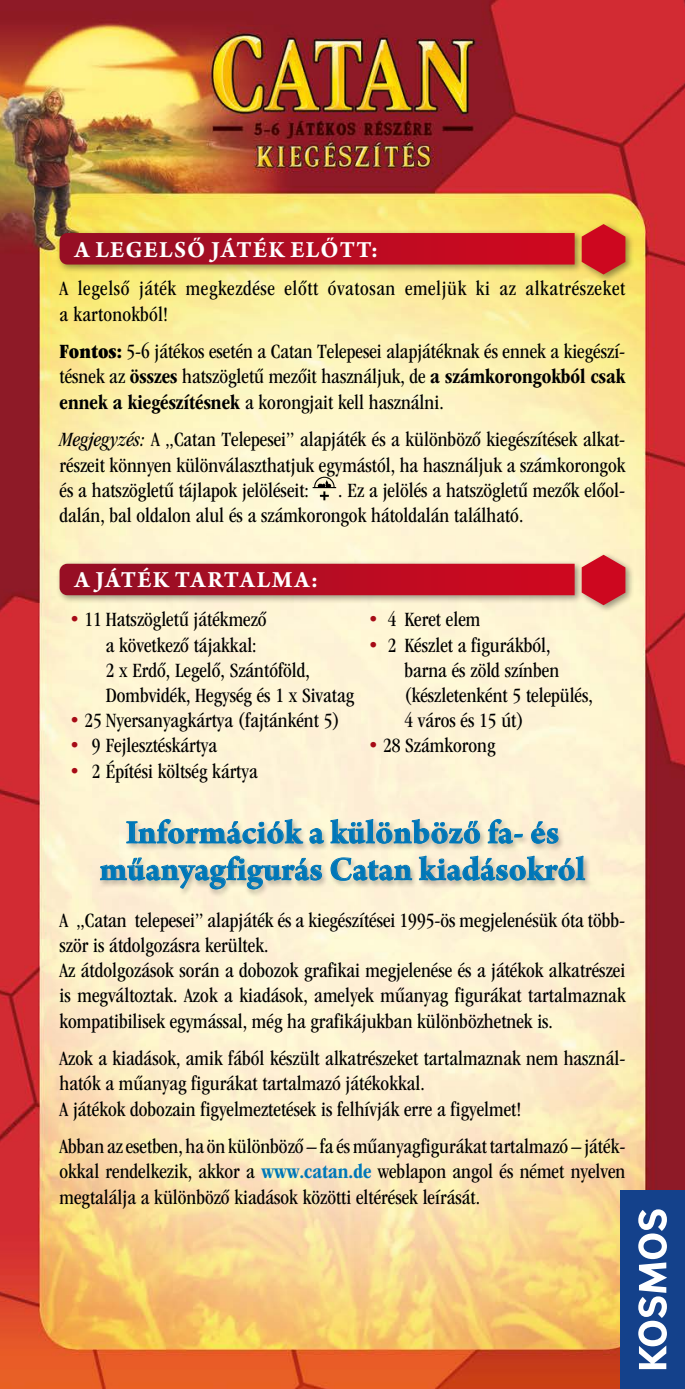
<style>
.page{position:relative;width:685px;height:1389px;background:#fff}
.page>*{position:absolute;margin:0;border:0;box-sizing:border-box;transform-origin:0 0}
.t1{font:35px/36.8px "Arno Pro Bold Subhead";letter-spacing:.01em;color:#0077b8;text-align:center}
.t2{font:700 24.5px "Arno Pro";letter-spacing:.05em;color:#fff}
.t3{font:21px/25.2px "Garamond Cond H";color:#000}
.t4{font:21px/25.2px "Garamond Cond H";letter-spacing:.025em;color:#000}
.s1{font-weight:900}
.s2{font-weight:700}
.s3{font-style:italic}
.s4{color:#a60b16}
.s5{font-weight:700;color:#0077b8}
</style>
<div class="page">
<img style="left:0;top:0;width:685px;height:1389px">
<div style="left:56px;top:551px;width:579px;height:63px;background:#000;opacity:.4"></div>
<svg style="left:60px;top:564px;width:514px;height:31px;background:#b20c22"></svg>
<svg style="left:581px;top:555px;width:44px;height:50px;background:#d33d46"></svg>
<div style="left:56px;top:221px;width:579px;height:62px;background:#000;opacity:.4"></div>
<svg style="left:60px;top:233px;width:514px;height:32px;background:#b20e23"></svg>
<svg style="left:581px;top:224px;width:44px;height:51px;background:#d23b2e"></svg>
<div style="left:620px;top:1191px;width:65px;height:198px;background:#14418b"></div>
<svg style="left:638px;top:1209px;width:29px;height:160px"></svg>
<div style="left:97px;top:817px;width:495px;height:81px;background:#000;opacity:.3"></div>
<svg style="left:126px;top:819px;width:177px;height:25px;background:#b5c7c0"></svg>
<svg style="left:309px;top:828px;width:15px;height:16px"></svg>
<svg style="left:100px;top:855px;width:222px;height:35px;background:#c1cdc2"></svg>
<svg style="left:330px;top:806px;width:255px;height:92px;background:#d7dac8"></svg>
<svg style="left:312px;top:477px;width:24px;height:23px"></svg>
<p class="t2" style="left:75px;top:235px;width:305px">A LEGELSŐ JÁTÉK ELŐTT:</p>
<p class="t4" style="left:60px;top:276px;width:567px">A legelső játék megkezdése előtt óvatosan emeljük ki az alkatrészeket a kartonokból!</p>
<p class="t3" style="left:60px;top:339px;width:567px;text-align:justify"><span class="s1">Fontos:</span> 5-6 játékos esetén a Catan Telepesei alapjátéknak és ennek a kiegészí&shy;tésnek az <span class="s2">összes</span> hatszögletű mezőit használjuk, de <span class="s2">a számkorongokból csak ennek a kiegészítésnek</span> a korongjait kell használni.</p>
<p class="t3" style="left:60px;top:427px;width:567px;text-align:justify"><span class="s3">Megjegyzés:</span> A „Catan Telepesei” alapjáték és a különböző kiegészítések alkat&shy;részeit könnyen különválaszthatjuk egymástól, ha használjuk a számkorongok és a hatszögletű tájlapok jelöléseit:</p>
<p class="t3" style="left:60px;top:478px;width:567px;text-indent:278px">. Ez a jelölés a hatszögletű mezők előol&shy;dalán, bal oldalon alul és a számkorongok hátoldalán található.</p>
<p class="t2" style="left:75px;top:566px;width:245px">A JÁTÉK TARTALMA:</p>
<p class="t3" style="left:106px;top:607px;width:250px;text-indent:-36px"><span class="s4">•</span> 11 Hatszögletű játékmező<br>a következő tájakkal:<br>2 x Erdő, Legelő, Szántóföld,<br>Dombvidék, Hegység és 1 x Sivatag</p>
<p class="t3" style="left:69px;top:708px;width:272px"><span class="s4">•</span> 25 Nyersanyagkártya (fajtánként 5)</p>
<p class="t3" style="left:69px;top:733px;width:149px"><span class="s4">•</span> 9 Fejlesztéskártya</p>
<p class="t3" style="left:70px;top:759px;width:190px"><span class="s4">•</span> 2 Építési költség kártya</p>
<p class="t3" style="left:368px;top:607px;width:114px"><span class="s4">•</span> 4 Keret elem</p>
<p class="t3" style="left:404px;top:633px;width:190px;text-indent:-36px"><span class="s4">•</span> 2 Készlet a figurákból, barna és zöld színben (készletenként 5 település,<br>4 város és 15 út)</p>
<p class="t3" style="left:368px;top:733px;width:129px"><span class="s4">•</span> 28 Számkorong</p>
<h1 class="t1" style="left:100px;top:816px;width:486px">Információk a különböző fa- és műanyagfigurás Catan kiadásokról</h1>
<p class="t3" style="left:60px;top:908px;width:567px">A „Catan telepesei” alapjáték és a kiegészítései 1995-ös megjelenésük óta több&shy;ször is átdolgozásra kerültek.<br>Az átdolgozások során a dobozok grafikai megjelenése és a játékok alkatrészei is megváltoztak. Azok a kiadások, amelyek műanyag figurákat tartalmaznak kompatibilisek egymással, még ha grafikájukban különbözhetnek is.</p>
<p class="t3" style="left:60px;top:1046px;width:567px">Azok a kiadások, amik fából készült alkatrészeket tartalmaznak nem használ&shy;hatók a műanyag figurákat tartalmazó játékokkal.<br>A játékok dobozain figyelmeztetések is felhívják erre a figyelmet!</p>
<p class="t3" style="left:60px;top:1134px;width:567px;text-align:justify">Abban az esetben, ha ön különböző – fa és műanyagfigurákat tartalmazó – játék&shy;okkal rendelkezik, akkor a <span class="s5">www.catan.de</span> weblapon angol és német nyelven megtalálja a különböző kiadások közötti eltérések leírását.</p>
</div>
